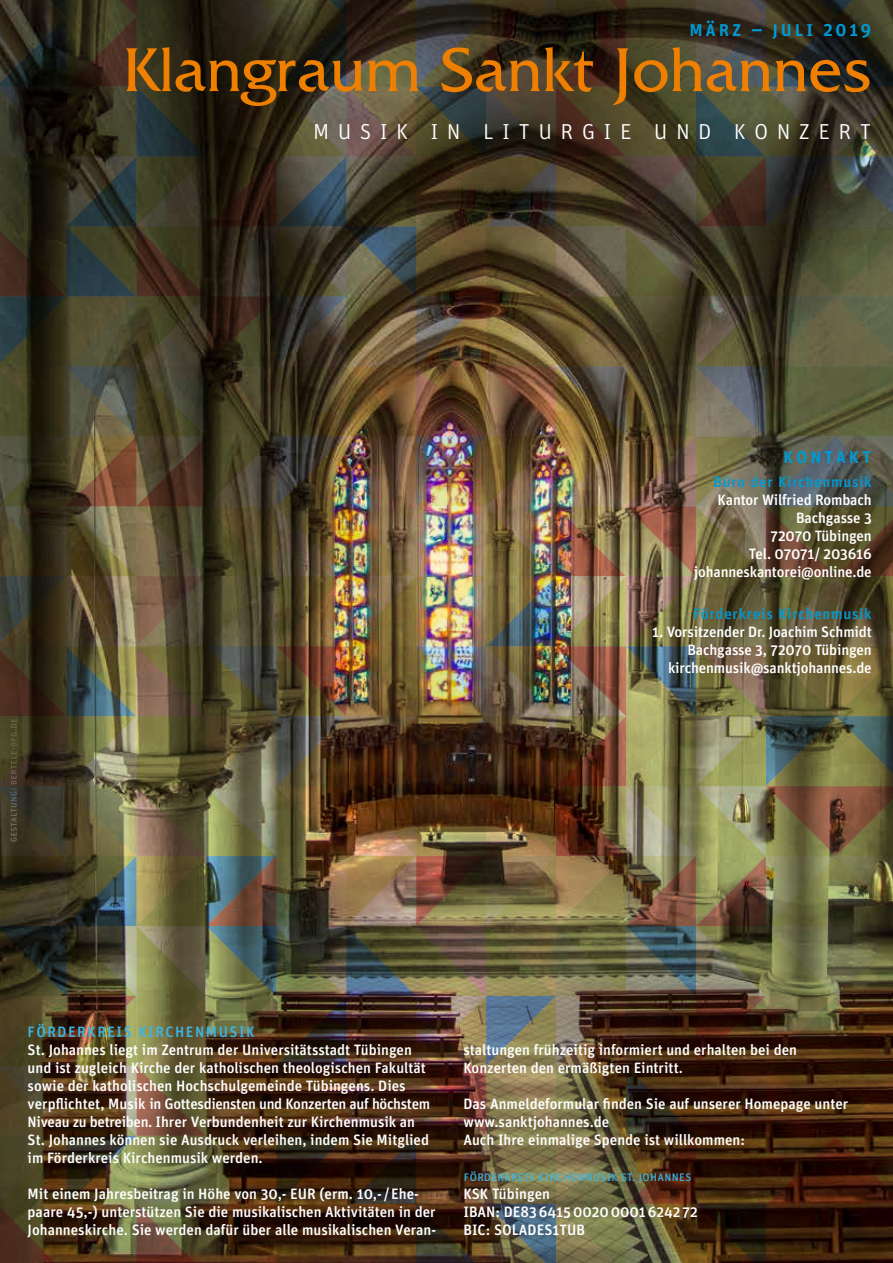
<style>
.page{position:relative;width:893px;height:1263px;background:#fff}
.page>*{position:absolute;margin:0;border:0;box-sizing:border-box;transform-origin:0 0}
.t1{font:63px "Friz Quadrata IT Cby BT";color:#ee7f00}
.t2{font:27px "Unit Light SC";letter-spacing:.285em;color:#fff}
.t3{font:21px "Unit Medium SC";letter-spacing:.1em;color:#009bd4}
.t4{font:500 15px/18px "Unit";color:#fff}
.t5{font:500 15px "Unit";letter-spacing:.05em;color:#009bd4}
.t6{font:15px "Unit Medium SC";letter-spacing:.1em;color:#3bb5e4}
.t7{font:13.5px "Unit Regular SC";letter-spacing:-.02em;color:#3bb5e4}
</style>
<div class="page">
<img style="left:0;top:0;width:893px;height:1263px">
<h3 class="t3" style="left:689px;top:16px;width:184px">märz – juli 2019</h3>
<h1 class="t1" style="left:123px;top:31px;width:751px">Klangraum Sankt Johannes</h1>
<h2 class="t2" style="left:313px;top:114px;width:560px">musik in liturgie und konzert</h2>
<h3 class="t3" style="left:783px;top:443px;width:90px">kontakt</h3>
<p class="t5" style="left:713px;top:473px;width:160px">Büro der Kirchenmusik</p>
<p class="t4" style="left:694px;top:490px;width:179px;text-align:right">Kantor Wilfried Rombach<br>Bachgasse 3<br>72070 Tübingen<br>Tel. 07071/ 203616 johanneskantorei@online.de</p>
<p class="t5" style="left:693px;top:605px;width:180px">Förderkreis Kirchenmusik</p>
<p class="t4" style="left:652px;top:622px;width:221px;text-align:right">1. Vorsitzender Dr. Joachim Schmidt<br>Bachgasse 3, 72070 Tübingen kirchenmusik@sanktjohannes.de</p>
<p class="t6" style="left:28px;top:1023px;width:228px">FÖRDERKREIS KIRCHENMUSIK</p>
<p class="t4" style="left:28px;top:1041px;width:404px">St. Johannes liegt im Zentrum der Universitätsstadt Tübingen und ist zugleich Kirche der katholischen theologischen Fakultät sowie der katholischen Hochschulgemeinde Tübingens. Dies verpflichtet, Musik in Gottesdiensten und Konzerten auf höchstem Niveau zu betreiben. Ihrer Verbundenheit zur Kirchenmusik an St. Johannes können sie Ausdruck verleihen, indem Sie Mitglied im Förderkreis Kirchenmusik werden.</p>
<p class="t4" style="left:28px;top:1185px;width:410px">Mit einem Jahresbeitrag in Höhe von 30,- EUR (erm. 10,-/Ehe&shy;paare 45,-) unterstützen Sie die musikalischen Aktivitäten in der<br>Johanneskirche. Sie werden dafür über alle musikalischen Veran-</p>
<p class="t4" style="left:463px;top:1040px;width:335px">staltungen frühzeitig informiert und erhalten bei den<br>Konzerten den ermäßigten Eintritt.</p>
<p class="t4" style="left:463px;top:1094px;width:386px">Das Anmeldeformular finden Sie auf unserer Homepage unter www.sanktjohannes.de<br>Auch Ihre einmalige Spende ist willkommen:</p>
<p class="t7" style="left:463px;top:1168px;width:230px">förderkreis kirchenmusik st. johannes</p>
<p class="t4" style="left:463px;top:1184px;width:236px">KSK Tübingen<br>IBAN: DE83641500200001624272<br>BIC: SOLADES1TUB</p>
</div>
